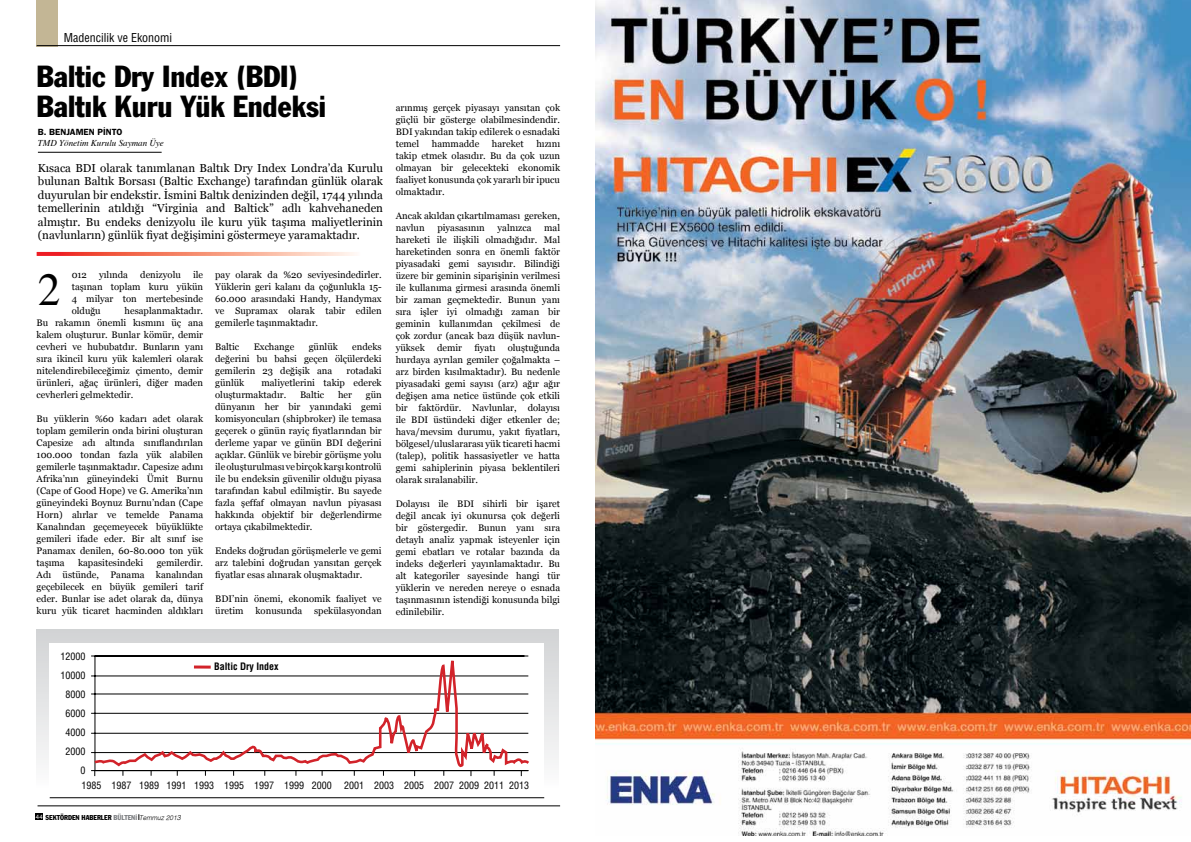
<style>
.page{position:relative;width:1191px;height:842px;background:#fff}
.page>*{position:absolute;margin:0;border:0;box-sizing:border-box;transform-origin:0 0}
.t1{font:45.3px "Times";color:#000}
.t2{font:condensed 30px/30px "Franklin Gothic Std";color:#000}
.t3{font:12px "Helvetica Cond Normal Tr";color:#000}
.t4{font:11.5px/13.5px "Georgia";color:#000;text-align:justify}
.t5{font:10px/19px "Helvetica Cond Normal Tr";color:#000;text-align:right}
.t6{font:10px "Helvetica Cond Bold Tr";color:#000}
.t7{font:9.5px/12px "Georgia";color:#000;text-align:justify}
.t8{font:italic 9px "Times";color:#000}
.t9{font:600 9px "ITC Franklin Gothic Std";color:#000}
.t10{font:condensed 7px "Franklin Gothic Std";color:#000}
.s1{font-family:"Helvetica Normal Tr";font-stretch:normal;font-size:6px;color:#fff}
.s2{color:#808285}
.s3{font-size:6.5px;color:#808285}
.s4{font-family:"Helvetica T Light";font-style:italic;font-stretch:normal;font-size:6.5px}
.s5{font-family:"Helvetica T Light";font-style:italic;font-stretch:normal}
</style>
<div class="page">
<div style="left:35px;top:813px;width:8px;height:7px;background:#000"></div>
<hr style="left:38px;top:806px;width:522px;height:1px;background:#000">
<div style="left:37px;top:0;width:21px;height:46px;background:#c3b695"></div>
<hr style="left:38px;top:152px;width:124px;height:1px;background:#000">
<hr style="left:37px;top:45px;width:523px;height:1px;background:#000">
<svg style="left:37px;top:630px;width:522px;height:133px"></svg>
<div style="left:50px;top:644px;width:494px;height:154px;background:#fff"></div>
<svg style="left:92px;top:631px;width:440px;height:142px"></svg>
<hr style="left:50px;top:797px;width:494px;height:1px;background:#000">
<svg style="left:194px;top:665px;width:17px;height:4px"></svg>
<svg style="left:37px;top:252px;width:318px;height:4px"></svg>
<img style="left:596px;top:0;width:595px;height:835px">
<p class="t3" style="left:64px;top:30px;width:110px">Madencilik ve Ekonomi</p>
<h2 class="t2" style="left:37px;top:61px;width:291px">Baltic Dry Index (BDI)<br>Baltık Kuru Yük Endeksi</h2>
<p class="t9" style="left:38px;top:126px;width:86px">B. BENJAMEN PİNTO</p>
<p class="t8" style="left:38px;top:137px;width:127px">TMD Yönetim Kurulu Sayman Üye</p>
<p class="t4" style="left:38px;top:161px;width:346px">Kısaca BDI olarak tanımlanan Baltık Dry Index Londra’da Kurulu bulunan Baltık Borsası (Baltic Exchange) tarafından günlük olarak duyurulan bir endekstir. İsmini Baltık denizinden değil, 1744 yılında temellerinin atıldığı “Virginia and Baltick” adlı kahvehaneden almıştır. Bu endeks denizyolu ile kuru yük taşıma maliyetlerinin (navlunların) günlük fiyat değişimini göstermeye yaramaktadır.</p>
<p class="t7" style="left:72px;top:268px;width:133px;text-indent:121px">ile taşınan toplam kuru yükün 4 milyar ton mertebesinde olduğu</p>
<p class="t7" style="left:72px;top:268px;width:17px">012</p>
<p class="t7" style="left:99px;top:268px;width:30px">yılında</p>
<p class="t7" style="left:140px;top:268px;width:42px">denizyolu</p>
<h1 class="t1" style="left:38px;top:261px;width:24px">2</h1>
<p class="t7" style="left:37px;top:304px;width:168px;text-indent:88px">hesaplanmaktadır.<br>Bu rakamın önemli kısmını üç ana kalem oluşturur. Bunlar kömür, demir cevheri ve hububatdır. Bunların yanı sıra ikincil kuru yük kalemleri olarak nitelendirebileceğimiz çimento, demir ürünleri, ağaç ürünleri, diğer maden cevherleri gelmektedir.</p>
<p class="t7" style="left:37px;top:412px;width:168px">Bu yüklerin %60 kadarı adet olarak toplam gemilerin onda birini oluşturan Capesize adı altında sınıflandırılan 100.000 tondan fazla yük alabilen gemilerle taşınmaktadır. Capesize adını Afrika’nın güneyindeki Ümit Burnu (Cape of Good Hope) ve G. Amerika’nın güneyindeki Boynuz Burnu’ndan (Cape Horn) alırlar ve temelde Panama Kanalından geçemeyecek büyüklükte gemileri ifade eder. Bir alt sınıf ise Panamax denilen, 60-80.000 ton yük taşıma</p>
<p class="t7" style="left:37px;top:556px;width:168px;text-indent:120px">gemilerdir.<br>Adı üstünde, Panama kanalından geçebilecek en büyük gemileri tarif eder. Bunlar ise adet olarak da, dünya kuru yük ticaret hacminden aldıkları</p>
<p class="t7" style="left:78px;top:556px;width:67px">kapasitesindeki</p>
<p class="t7" style="left:215px;top:268px;width:168px">pay olarak da %20 seviyesindedirler.<br>Yüklerin geri kalanı da çoğunlukla 15- 60.000 arasındaki Handy, Handymax ve Supramax olarak tabir edilen gemilerle taşınmaktadır.</p>
<p class="t7" style="left:215px;top:340px;width:26px">Baltic</p>
<p class="t7" style="left:254px;top:340px;width:42px">Exchange</p>
<p class="t7" style="left:309px;top:340px;width:31px">günlük</p>
<p class="t7" style="left:215px;top:340px;width:168px;text-indent:137px">endeks değerini bu bahsi geçen ölçülerdeki gemilerin 23 değişik ana</p>
<p class="t7" style="left:346px;top:364px;width:37px">rotadaki</p>
<p class="t7" style="left:215px;top:376px;width:31px">günlük</p>
<p class="t7" style="left:215px;top:376px;width:168px;text-indent:46px">maliyetlerini takip ederek oluşturmaktadır.</p>
<p class="t7" style="left:300px;top:388px;width:26px">Baltic</p>
<p class="t7" style="left:338px;top:388px;width:16px">her</p>
<p class="t7" style="left:215px;top:388px;width:168px;text-indent:151px">gün dünyanın her bir yanındaki gemi komisyoncuları (shipbroker) ile temasa geçerek o günün rayiç fiyatlarından bir derleme yapar ve günün BDI değerini açıklar. Günlük ve birebir görüşme yolu ile oluşturulması ve birçok karşı kontrolü ile bu endeksin güvenilir olduğu piyasa tarafından kabul edilmiştir. Bu sayede fazla şeffaf olmayan navlun piyasası hakkında objektif bir değerlendirme ortaya çıkabilmektedir.</p>
<p class="t7" style="left:215px;top:544px;width:168px">Endeks doğrudan görüşmelerle ve gemi arz talebini doğrudan yansıtan gerçek fiyatlar esas alınarak oluşmaktadır.</p>
<p class="t7" style="left:215px;top:592px;width:168px">BDI’nin önemi, ekonomik faaliyet ve üretim</p>
<p class="t7" style="left:255px;top:604px;width:48px">konusunda</p>
<p class="t7" style="left:314px;top:604px;width:69px">spekülasyondan</p>
<p class="t7" style="left:396px;top:102px;width:166px">arınmış gerçek piyasayı yansıtan çok güçlü bir gösterge olabilmesindendir.<br>BDI yakından takip edilerek o esnadaki temel</p>
<p class="t7" style="left:396px;top:138px;width:166px;text-indent:141px">hızını takip etmek olasıdır. Bu da çok uzun olmayan bir gelecekteki ekonomik faaliyet konusunda çok yararlı bir ipucu olmaktadır.</p>
<p class="t7" style="left:396px;top:210px;width:166px">Ancak akıldan çıkartılmaması gereken, navlun</p>
<p class="t7" style="left:432px;top:138px;width:49px">hammadde</p>
<p class="t7" style="left:492px;top:138px;width:33px">hareket</p>
<p class="t7" style="left:396px;top:222px;width:166px;text-indent:148px">mal hareketi ile ilişkili olmadığıdır. Mal hareketinden sonra en önemli faktör piyasadaki gemi sayısıdır. Bilindiği üzere bir geminin siparişinin verilmesi ile kullanıma girmesi arasında önemli bir zaman geçmektedir. Bunun yanı sıra işler iyi olmadığı zaman bir geminin kullanımdan çekilmesi de çok zordur (ancak bazı düşük navlun&shy;yüksek</p>
<p class="t7" style="left:437px;top:222px;width:49px">piyasasının</p>
<p class="t7" style="left:497px;top:222px;width:35px">yalnızca</p>
<p class="t7" style="left:437px;top:342px;width:27px">demir</p>
<p class="t7" style="left:474px;top:342px;width:23px">fiyatı</p>
<p class="t7" style="left:396px;top:342px;width:166px;text-indent:112px">oluştuğunda hurdaya ayrılan gemiler çoğalmakta – arz birden kısılmaktadır). Bu nedenle piyasadaki gemi sayısı (arz) ağır ağır değişen ama netice üstünde çok etkili bir faktördür. Navlunlar, dolayısı ile BDI üstündeki diğer etkenler de; hava/mevsim durumu, yakıt fiyatları, bölgesel/uluslararası yük ticareti hacmi (talep), politik hassasiyetler ve hatta gemi sahiplerinin piyasa beklentileri olarak sıralanabilir.</p>
<p class="t7" style="left:396px;top:498px;width:166px">Dolayısı ile BDI sihirli bir işaret değil ancak iyi okunursa çok değerli bir göstergedir. Bunun yanı sıra detaylı analiz yapmak isteyenler için gemi ebatları ve rotalar bazında da indeks değerleri yayınlamaktadır. Bu alt kategoriler sayesinde hangi tür yüklerin ve nereden nereye o esnada taşınmasının istendiği konusunda bilgi edinilebilir.</p>
<p class="t5" style="left:60px;top:647px;width:26px">12000<br>10000<br>8000<br>6000<br>4000<br>2000<br>0</p>
<p class="t6" style="left:214px;top:660px;width:66px">Baltic Dry Index</p>
<p class="t5" style="left:82px;top:775px;width:251px">1985 1987 1989 1991 1993 1995 1997 1999 2000</p>
<p class="t5" style="left:344px;top:775px;width:186px">2001 2003 2005 2007 2009 2011 2013</p>
<p class="t10" style="left:36px;top:813px;width:146px"><span class="s1">44</span> SEKTÖRDEN HABERLER <span class="s2">BÜLTEN</span><span class="s3">İ</span> <span class="s4">Temmuz 201</span><span class="s5">3</span></p>
</div>
